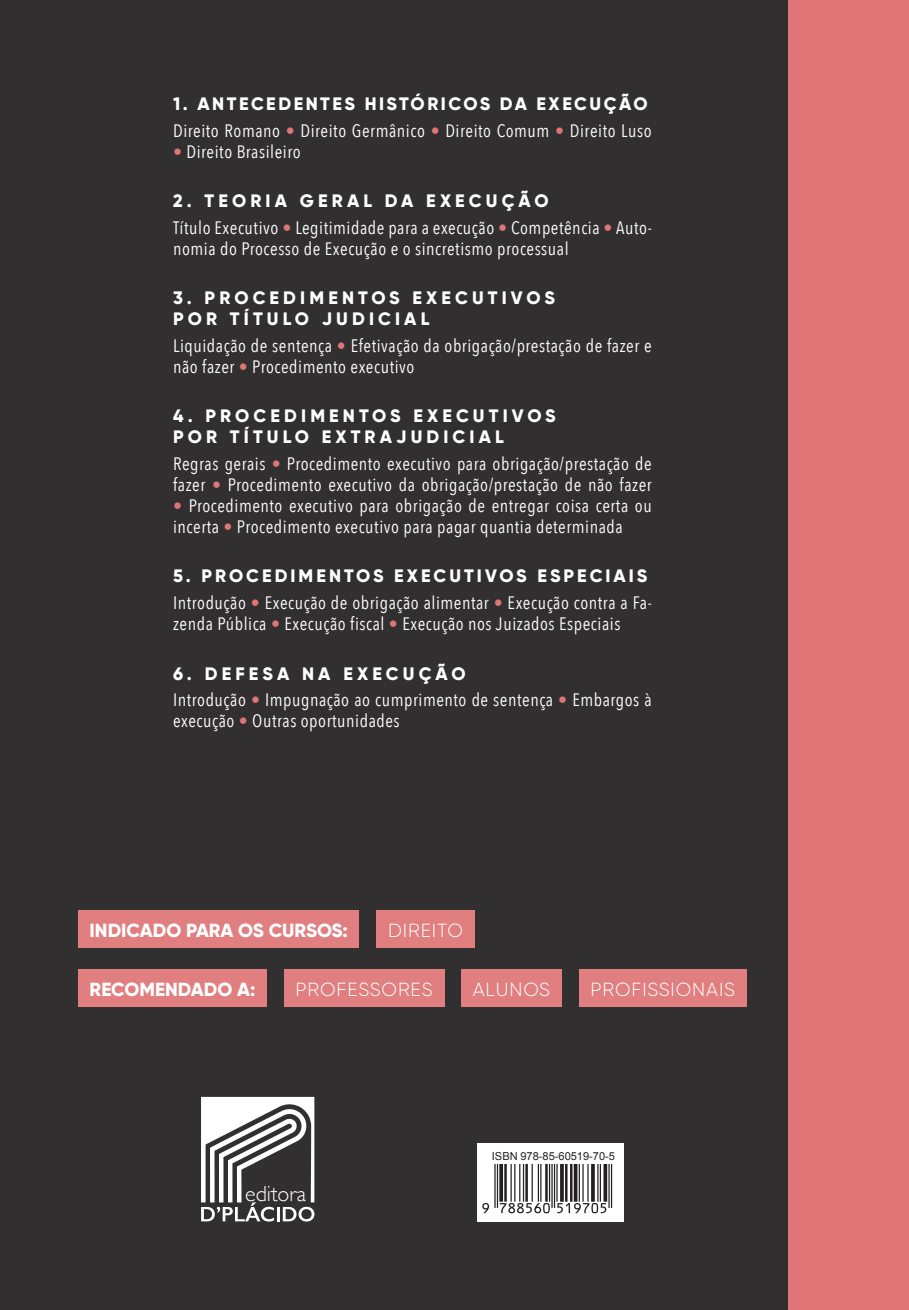
<style>
.page{position:relative;width:909px;height:1310px;background:#fff}
.page>*{position:absolute;margin:0;border:0;box-sizing:border-box;transform-origin:0 0}
.t1{font:300 22px "Gill Sans";color:#fff}
.t2{font:300 19px "Gilroy";letter-spacing:.05em;color:#fff}
.t3{font:800 19px "Gilroy";color:#fff}
.t4{font:18px/21px "Avenir Next Condensed";letter-spacing:.03em;color:#fff}
.t5{font:800 18px/21px "Gilroy";letter-spacing:.22em;color:#fff}
.t6{font:800 18px "Gilroy";letter-spacing:.14em;color:#fff}
.t7{font:800 18px "Gilroy";letter-spacing:.17em;color:#fff}
.t8{font:11px "Arial";color:#231f20}
.s1{color:#e07577}
</style>
<div class="page">
<div style="left:37px;top:0;width:751px;height:1309px;background:#312f30"></div>
<div style="left:0;top:0;width:37px;height:1309px;background:#312f30"></div>
<div style="left:788px;top:0;width:121px;height:1309px;background:#e07577"></div>
<div style="left:78px;top:969px;width:189px;height:38px;background:#e17e7f"></div>
<div style="left:284px;top:969px;width:160px;height:38px;background:#e17e7f"></div>
<div style="left:461px;top:969px;width:100px;height:38px;background:#e17e7f"></div>
<div style="left:579px;top:969px;width:167px;height:38px;background:#e17e7f"></div>
<div style="left:78px;top:910px;width:281px;height:38px;background:#e17e7f"></div>
<div style="left:377px;top:910px;width:98px;height:38px;background:#e17e7f"></div>
<svg style="left:201px;top:1096px;width:113px;height:125px"></svg>
<div style="left:477px;top:1142px;width:147px;height:79px;background:#fff"></div>
<div style="left:479px;top:1164px;width:136px;height:52px;background:linear-gradient(to right,#fff,#fff)"></div>
<svg style="left:482px;top:1164px;width:130px;height:49px"></svg>
<p class="t6" style="left:173px;top:92px;width:476px">1. ANTECEDENTES HISTÓRICOS DA EXECUÇÃO</p>
<p class="t4" style="left:173px;top:119px;width:480px">Direito Romano <span class="s1">•</span> Direito Germânico <span class="s1">•</span> Direito Comum <span class="s1">•</span> Direito Luso</p>
<p class="t4" style="left:173px;top:140px;width:129px"><span class="s1">•</span> Direito Brasileiro</p>
<p class="t5" style="left:173px;top:190px;width:377px">2. TEORIA GERAL DA EXECUÇÃO</p>
<p class="t4" style="left:173px;top:216px;width:480px">Título Executivo <span class="s1">•</span> Legitimidade para a execução <span class="s1">•</span> Competência <span class="s1">•</span> Auto&shy;nomia do Processo de Execução e o sincretismo processual</p>
<p class="t5" style="left:173px;top:287px;width:383px">3. PROCEDIMENTOS EXECUTIVOS<br>POR TÍTULO JUDICIAL</p>
<p class="t4" style="left:173px;top:334px;width:480px">Liquidação de sentença <span class="s1">•</span> Efetivação da obrigação/prestação de fazer e não fazer <span class="s1">•</span> Procedimento executivo</p>
<p class="t5" style="left:173px;top:405px;width:384px">4. PROCEDIMENTOS EXECUTIVOS<br>POR TÍTULO EXTRAJUDICIAL</p>
<p class="t4" style="left:173px;top:452px;width:480px">Regras gerais <span class="s1">•</span> Procedimento executivo para obrigação/prestação de fazer <span class="s1">•</span> Procedimento executivo da obrigação/prestação de não fazer</p>
<p class="t4" style="left:173px;top:494px;width:480px"><span class="s1">•</span> Procedimento executivo para obrigação de entregar coisa certa ou incerta <span class="s1">•</span> Procedimento executivo para pagar quantia determinada</p>
<p class="t7" style="left:173px;top:565px;width:476px">5. PROCEDIMENTOS EXECUTIVOS ESPECIAIS</p>
<p class="t4" style="left:173px;top:591px;width:480px">Introdução <span class="s1">•</span> Execução de obrigação alimentar <span class="s1">•</span> Execução contra a Fa&shy;zenda Pública <span class="s1">•</span> Execução fiscal <span class="s1">•</span> Execução nos Juizados Especiais</p>
<p class="t5" style="left:173px;top:662px;width:294px">6. DEFESA NA EXECUÇÃO</p>
<p class="t4" style="left:173px;top:688px;width:480px">Introdução <span class="s1">•</span> Impugnação ao cumprimento de sentença <span class="s1">•</span> Embargos à execução <span class="s1">•</span> Outras oportunidades</p>
<p class="t3" style="left:90px;top:918px;width:260px">INDICADO PARA OS CURSOS:</p>
<p class="t2" style="left:388px;top:918px;width:76px">DIREITO</p>
<p class="t3" style="left:90px;top:977px;width:167px">RECOMENDADO A:</p>
<p class="t2" style="left:295px;top:977px;width:139px">PROFESSORES</p>
<p class="t2" style="left:473px;top:977px;width:79px">ALUNOS</p>
<p class="t2" style="left:590px;top:977px;width:146px">PROFISSIONAIS</p>
<p class="t1" style="left:245px;top:1176px;width:62px">editora</p>
<p class="t8" style="left:492px;top:1149px;width:125px">ISBN 978-85-60519-70-5</p>
</div>
